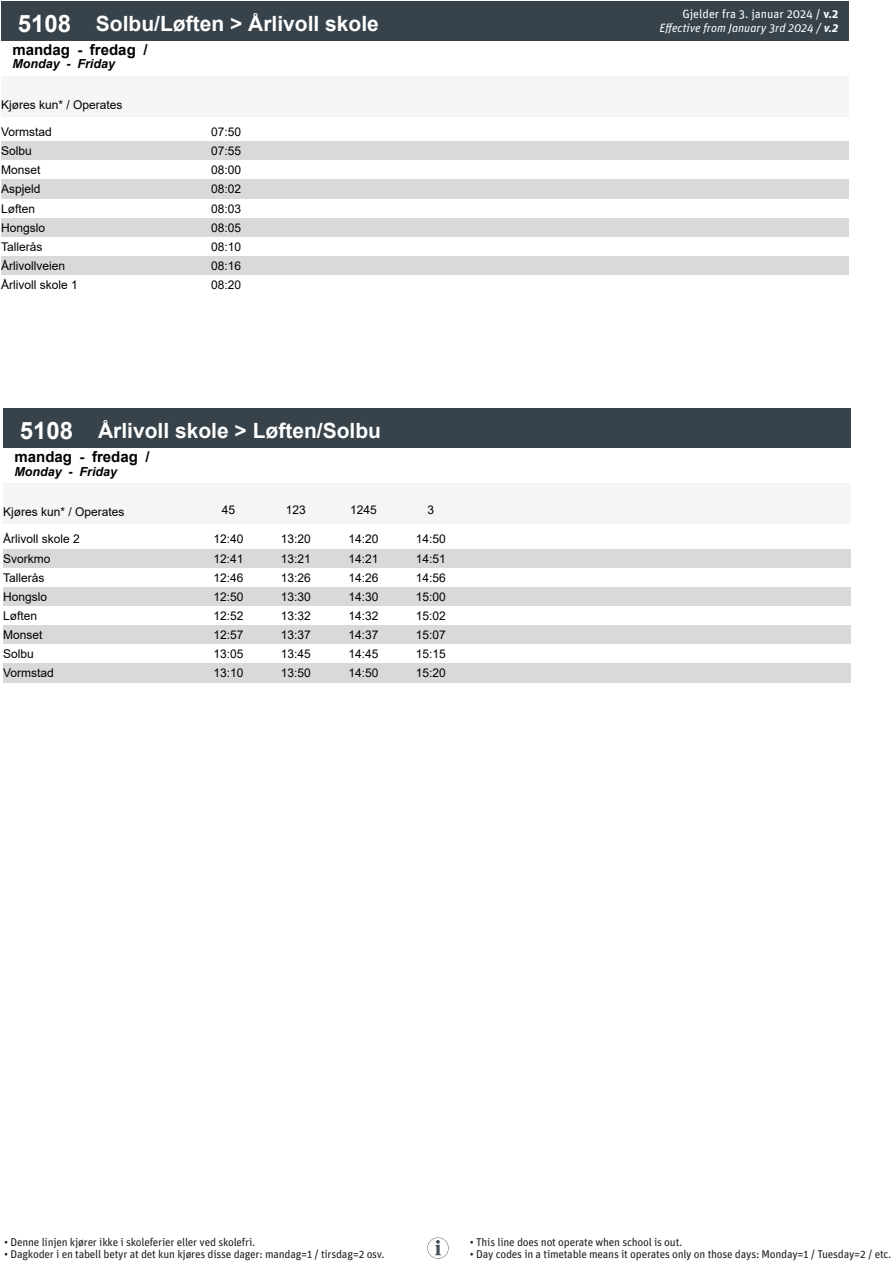
<style>
.page{position:relative;width:893px;height:1263px;background:#fff}
.page>*{position:absolute;margin:0;border:0;box-sizing:border-box;transform-origin:0 0}
.t1{font:700 21px "Arial";color:#fff}
.t2{font:700 15px "Arial";color:#000}
.t3{font:italic 700 12.45px "Arial";color:#000}
.t4{font:12px "Arial";color:#000}
.t5{font:italic 12px "Unit Pro";color:#fff}
.t6{font:12px "Unit Pro";color:#fff}
.t7{font:11.25px "Unit Pro";letter-spacing:-.02em;color:#231f20}
.s1{font-size:24px}
.s2{font-weight:700}
</style>
<div class="page">
<div style="left:1px;top:76px;width:191px;height:41px;background:#f5f5f5"></div>
<div style="left:192px;top:76px;width:68px;height:41px;background:#f5f5f5"></div>
<div style="left:260px;top:76px;width:68px;height:41px;background:#f5f5f5"></div>
<div style="left:328px;top:76px;width:67px;height:41px;background:#f5f5f5"></div>
<div style="left:395px;top:76px;width:68px;height:41px;background:#f5f5f5"></div>
<div style="left:463px;top:76px;width:67px;height:41px;background:#f5f5f5"></div>
<div style="left:530px;top:76px;width:68px;height:41px;background:#f5f5f5"></div>
<div style="left:598px;top:76px;width:67px;height:41px;background:#f5f5f5"></div>
<div style="left:665px;top:76px;width:68px;height:41px;background:#f5f5f5"></div>
<div style="left:733px;top:76px;width:67px;height:41px;background:#f5f5f5"></div>
<div style="left:800px;top:76px;width:49px;height:41px;background:#f5f5f5"></div>
<div style="left:1px;top:1px;width:87px;height:39px;background:#37424a"></div>
<div style="left:88px;top:1px;width:761px;height:39px;background:#37424a"></div>
<div style="left:1px;top:142px;width:848px;height:19px;background:#d9d9d9"></div>
<div style="left:1px;top:180px;width:848px;height:19px;background:#d9d9d9"></div>
<div style="left:1px;top:218px;width:848px;height:19px;background:#d9d9d9"></div>
<div style="left:1px;top:256px;width:848px;height:20px;background:#d9d9d9"></div>
<div style="left:3px;top:484px;width:192px;height:40px;background:#f5f5f5"></div>
<div style="left:195px;top:484px;width:67px;height:40px;background:#f5f5f5"></div>
<div style="left:262px;top:484px;width:68px;height:40px;background:#f5f5f5"></div>
<div style="left:330px;top:484px;width:67px;height:40px;background:#f5f5f5"></div>
<div style="left:397px;top:484px;width:68px;height:40px;background:#f5f5f5"></div>
<div style="left:465px;top:484px;width:67px;height:40px;background:#f5f5f5"></div>
<div style="left:532px;top:484px;width:68px;height:40px;background:#f5f5f5"></div>
<div style="left:600px;top:484px;width:67px;height:40px;background:#f5f5f5"></div>
<div style="left:667px;top:484px;width:68px;height:40px;background:#f5f5f5"></div>
<div style="left:735px;top:484px;width:67px;height:40px;background:#f5f5f5"></div>
<div style="left:802px;top:484px;width:49px;height:40px;background:#f5f5f5"></div>
<div style="left:3px;top:408px;width:87px;height:40px;background:#37424a"></div>
<div style="left:90px;top:408px;width:761px;height:40px;background:#37424a"></div>
<div style="left:3px;top:549px;width:848px;height:19px;background:#d9d9d9"></div>
<div style="left:3px;top:587px;width:848px;height:19px;background:#d9d9d9"></div>
<div style="left:3px;top:625px;width:848px;height:20px;background:#d9d9d9"></div>
<div style="left:3px;top:664px;width:848px;height:19px;background:#d9d9d9"></div>
<svg style="left:427px;top:1237px;width:22px;height:22px"></svg>
<p class="t1" style="left:18px;top:9px;width:363px"><span class="s1">5108</span> Solbu/Løften &gt; Årlivoll skole</p>
<p class="t2" style="left:12px;top:39px;width:137px">mandag - fredag /</p>
<p class="t3" style="left:12px;top:56px;width:104px">Monday - Friday</p>
<p class="t4" style="left:1px;top:96px;width:123px">Kjøres kun* / Operates</p>
<p class="t4" style="left:1px;top:123px;width:52px">Vormstad</p>
<p class="t4" style="left:211px;top:123px;width:32px">07:50</p>
<p class="t4" style="left:1px;top:143px;width:32px">Solbu</p>
<p class="t4" style="left:211px;top:143px;width:32px">07:55</p>
<p class="t4" style="left:1px;top:162px;width:41px">Monset</p>
<p class="t4" style="left:211px;top:162px;width:32px">08:00</p>
<p class="t4" style="left:1px;top:181px;width:41px">Aspjeld</p>
<p class="t4" style="left:211px;top:181px;width:32px">08:02</p>
<p class="t4" style="left:1px;top:200px;width:36px">Løften</p>
<p class="t4" style="left:211px;top:200px;width:32px">08:03</p>
<p class="t4" style="left:1px;top:219px;width:46px">Hongslo</p>
<p class="t4" style="left:211px;top:219px;width:32px">08:05</p>
<p class="t4" style="left:1px;top:238px;width:43px">Tallerås</p>
<p class="t4" style="left:211px;top:238px;width:32px">08:10</p>
<p class="t4" style="left:1px;top:257px;width:65px">Årlivollveien</p>
<p class="t4" style="left:211px;top:257px;width:32px">08:16</p>
<p class="t4" style="left:1px;top:277px;width:78px">Årlivoll skole 1</p>
<p class="t4" style="left:211px;top:277px;width:32px">08:20</p>
<p class="t1" style="left:20px;top:416px;width:363px"><span class="s1">5108</span> Årlivoll skole &gt; Løften/Solbu</p>
<p class="t2" style="left:15px;top:446px;width:137px">mandag - fredag /</p>
<p class="t3" style="left:15px;top:463px;width:104px">Monday - Friday</p>
<p class="t4" style="left:3px;top:504px;width:123px">Kjøres kun* / Operates</p>
<p class="t4" style="left:222px;top:502px;width:15px">45</p>
<p class="t4" style="left:286px;top:502px;width:22px">123</p>
<p class="t4" style="left:350px;top:502px;width:28px">1245</p>
<p class="t4" style="left:428px;top:502px;width:8px">3</p>
<p class="t4" style="left:3px;top:531px;width:78px">Årlivoll skole 2</p>
<p class="t4" style="left:213px;top:531px;width:32px">12:40</p>
<p class="t4" style="left:281px;top:531px;width:32px">13:20</p>
<p class="t4" style="left:348px;top:531px;width:32px">14:20</p>
<p class="t4" style="left:416px;top:531px;width:32px">14:50</p>
<p class="t4" style="left:3px;top:550px;width:49px">Svorkmo</p>
<p class="t4" style="left:213px;top:550px;width:32px">12:41</p>
<p class="t4" style="left:281px;top:550px;width:32px">13:21</p>
<p class="t4" style="left:348px;top:550px;width:32px">14:21</p>
<p class="t4" style="left:416px;top:550px;width:32px">14:51</p>
<p class="t4" style="left:3px;top:569px;width:43px">Tallerås</p>
<p class="t4" style="left:213px;top:569px;width:32px">12:46</p>
<p class="t4" style="left:281px;top:569px;width:32px">13:26</p>
<p class="t4" style="left:348px;top:569px;width:32px">14:26</p>
<p class="t4" style="left:416px;top:569px;width:32px">14:56</p>
<p class="t4" style="left:3px;top:588px;width:46px">Hongslo</p>
<p class="t4" style="left:213px;top:588px;width:32px">12:50</p>
<p class="t4" style="left:281px;top:588px;width:32px">13:30</p>
<p class="t4" style="left:348px;top:588px;width:32px">14:30</p>
<p class="t4" style="left:416px;top:588px;width:32px">15:00</p>
<p class="t4" style="left:3px;top:607px;width:36px">Løften</p>
<p class="t4" style="left:213px;top:607px;width:32px">12:52</p>
<p class="t4" style="left:281px;top:607px;width:32px">13:32</p>
<p class="t4" style="left:348px;top:607px;width:32px">14:32</p>
<p class="t4" style="left:416px;top:607px;width:32px">15:02</p>
<p class="t4" style="left:3px;top:626px;width:41px">Monset</p>
<p class="t4" style="left:213px;top:626px;width:32px">12:57</p>
<p class="t4" style="left:281px;top:626px;width:32px">13:37</p>
<p class="t4" style="left:348px;top:626px;width:32px">14:37</p>
<p class="t4" style="left:416px;top:626px;width:32px">15:07</p>
<p class="t4" style="left:3px;top:646px;width:32px">Solbu</p>
<p class="t4" style="left:213px;top:646px;width:32px">13:05</p>
<p class="t4" style="left:281px;top:646px;width:32px">13:45</p>
<p class="t4" style="left:348px;top:646px;width:32px">14:45</p>
<p class="t4" style="left:416px;top:646px;width:32px">15:15</p>
<p class="t4" style="left:3px;top:665px;width:52px">Vormstad</p>
<p class="t4" style="left:213px;top:665px;width:32px">13:10</p>
<p class="t4" style="left:281px;top:665px;width:32px">13:50</p>
<p class="t4" style="left:348px;top:665px;width:32px">14:50</p>
<p class="t4" style="left:416px;top:665px;width:32px">15:20</p>
<p class="t6" style="left:682px;top:5px;width:157px">Gjelder fra 3. januar 2024 / <span class="s2">v.2</span></p>
<p class="t5" style="left:660px;top:20px;width:180px">Effective from January 3rd 2024 / <span class="s2">v.2</span></p>
<p class="t7" style="left:4px;top:1234px;width:253px">• Denne linjen kjører ikke i skoleferier eller ved skolefri.</p>
<p class="t7" style="left:4px;top:1246px;width:382px">• Dagkoder i en tabell betyr at det kun kjøres disse dager: mandag=1 / tirsdag=2 osv.</p>
<p class="t7" style="left:470px;top:1234px;width:214px">• This line does not operate when school is out.</p>
<p class="t7" style="left:470px;top:1246px;width:423px">• Day codes in a timetable means it operates only on those days: Monday=1 / Tuesday=2 / etc.</p>
</div>
